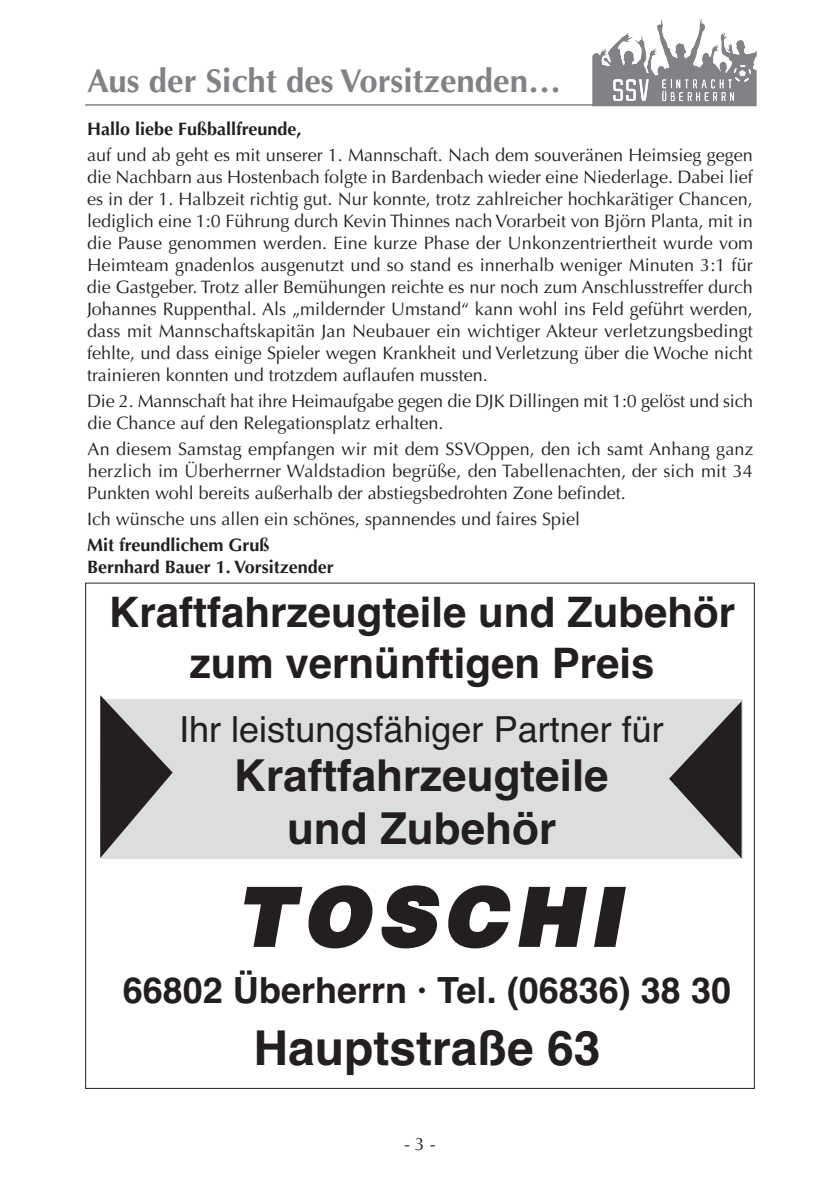
<style>
.page{position:relative;width:840px;height:1191px;background:#fff}
.page>*{position:absolute;margin:0;border:0;box-sizing:border-box;transform-origin:0 0}
.t1{font:italic 900 80px "Helvetica";letter-spacing:.105em;color:#231f20}
.t2{font:700 48px "Helvetica";color:#231f20}
.t3{font:700 44px/52.8px "Helvetica";color:#231f20;text-align:center}
.t4{font:700 42px/50.4px "Helvetica";color:#231f20;text-align:center}
.t5{font:700 36px "Helvetica";color:#231f20}
.t6{font:36px "Helvetica";color:#231f20}
.t7{font:700 33px "Optima";color:#808285}
.t8{font:18px/22px "Optima";color:#231f20;text-align:justify}
.t9{font:700 18px/22px "Optima";color:#231f20}
</style>
<div class="page">
<svg style="left:592px;top:20px;width:164px;height:87px"></svg>
<hr style="left:85px;top:104px;width:669px;height:2px;background:#808285">
<div style="left:101px;top:699px;width:640px;height:159px;background:#dcdddf"></div>
<svg style="left:244px;top:885px;width:382px;height:64px"></svg>
<svg style="left:100px;top:695px;width:72px;height:163px"></svg>
<svg style="left:669px;top:702px;width:72px;height:156px"></svg>
<h3 class="t7" style="left:87px;top:68px;width:475px">Aus der Sicht des Vorsitzenden…</h3>
<p class="t9" style="left:87px;top:119px;width:216px">Hallo liebe Fußballfreunde,</p>
<p class="t8" style="left:87px;top:145px;width:667px">auf und ab geht es mit unserer 1. Mannschaft. Nach dem souveränen Heimsieg gegen die Nachbarn aus Hostenbach folgte in Bardenbach wieder eine Niederlage. Dabei lief es in der 1. Halbzeit richtig gut. Nur konnte, trotz zahlreicher hochkarätiger Chancen, lediglich eine 1:0 Führung durch Kevin Thinnes nach Vorarbeit von Björn Planta, mit in die Pause genommen werden. Eine kurze Phase der Unkonzentriertheit wurde vom Heimteam gnadenlos ausgenutzt und so stand es innerhalb weniger Minuten 3:1 für die Gastgeber. Trotz aller Bemühungen reichte es nur noch zum Anschlusstreffer durch Johannes Ruppenthal. Als „mildernder Umstand“ kann wohl ins Feld geführt werden, dass mit Mannschaftskapitän Jan Neubauer ein wichtiger Akteur verletzungsbedingt fehlte, und dass einige Spieler wegen Krankheit und Verletzung über die Woche nicht trainieren konnten und trotzdem auflaufen mussten.</p>
<p class="t8" style="left:87px;top:391px;width:667px">Die 2. Mannschaft hat ihre Heimaufgabe gegen die DJK Dillingen mit 1:0 gelöst und sich die Chance auf den Relegationsplatz erhalten.</p>
<p class="t8" style="left:87px;top:439px;width:667px">An diesem Samstag empfangen wir mit dem SSVOppen, den ich samt Anhang ganz herzlich im Überherrner Waldstadion begrüße, den Tabellenachten, der sich mit 34<br>Punkten wohl bereits außerhalb der abstiegsbedrohten Zone befindet.</p>
<p class="t8" style="left:87px;top:509px;width:494px">Ich wünsche uns allen ein schönes, spannendes und faires Spiel</p>
<p class="t9" style="left:87px;top:535px;width:248px">Mit freundlichem Gruß<br>Bernhard Bauer 1. Vorsitzender</p>
<h3 class="t4" style="left:109px;top:588px;width:627px">Kraftfahrzeugteile und Zubehör zum vernünftigen Preis</h3>
<h3 class="t6" style="left:179px;top:708px;width:486px">Ihr leistungsfähiger Partner für</h3>
<h3 class="t3" style="left:234px;top:749px;width:376px">Kraftfahrzeugteile und Zubehör</h3>
<h1 class="t1" style="left:235px;top:871px;width:386px">TOSCHI</h1>
<h3 class="t5" style="left:123px;top:969px;width:609px">66802 Überherrn · Tel. (06836) 38 30</h3>
<h2 class="t2" style="left:253px;top:1020px;width:348px">Hauptstraße 63</h2>
<p class="t8" style="left:404px;top:1134px;width:33px">- 3 -</p>
</div>
